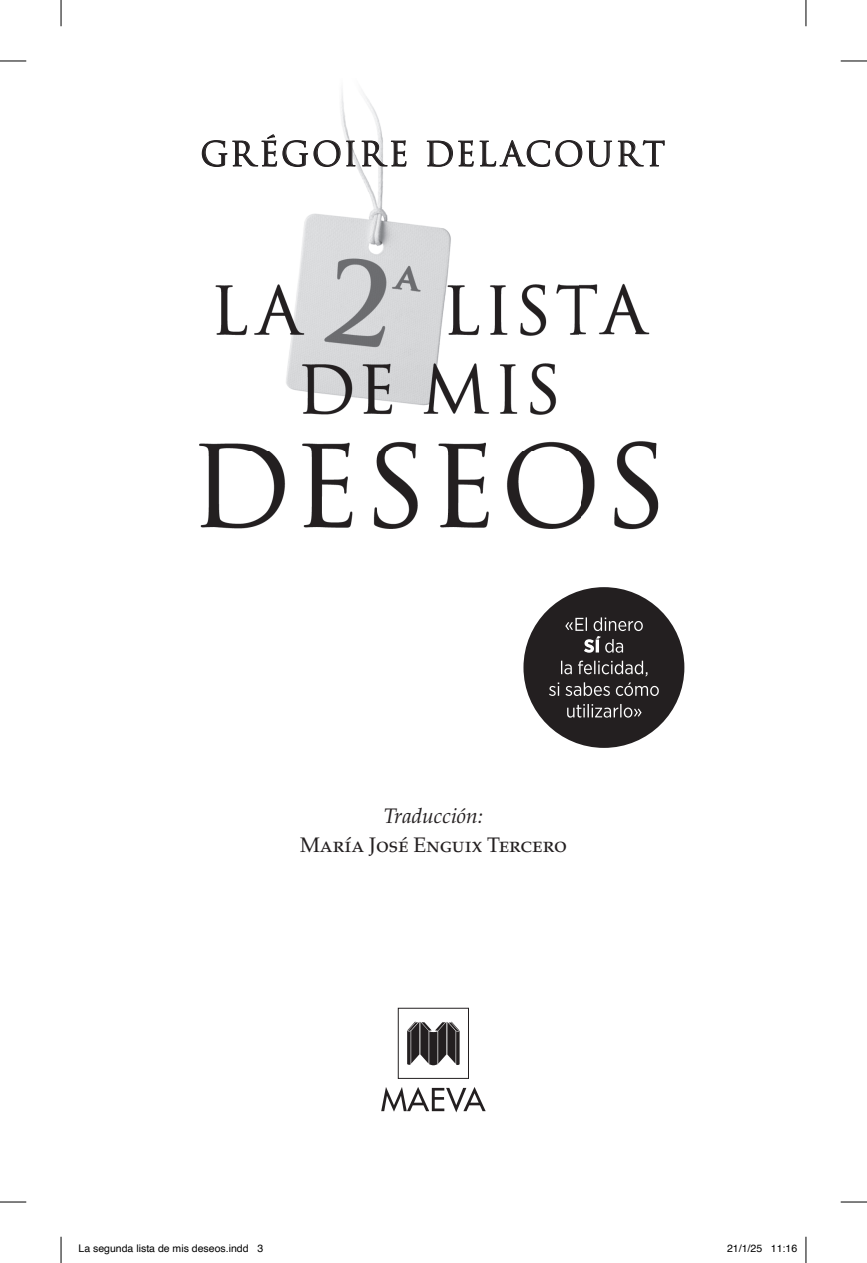
<style>
.page{position:relative;width:867px;height:1263px;background:#fff}
.page>*{position:absolute;margin:0;border:0;box-sizing:border-box;transform-origin:0 0}
.t1{font:33.07px "Trajan Pro";letter-spacing:.05em;color:#231f20}
.t2{font:21px "Palatino LT Std";color:#231f20}
.t3{font:italic 21px "Palatino LT Std";color:#231f20}
.t4{font:10.5px "Helvetica";color:#000}
</style>
<div class="page">
<svg style="left:381px;top:1087px;width:104px;height:25px"></svg>
<div style="left:398px;top:1008px;width:70px;height:71px;border:1px solid #231f20"></div>
<svg style="left:407px;top:1021px;width:52px;height:44px"></svg>
<div style="left:523px;top:587px;width:161px;height:161px;background:#231f20;border-radius:50%"></div>
<svg style="left:567px;top:704px;width:74px;height:14px"></svg>
<svg style="left:549px;top:682px;width:109px;height:14px"></svg>
<svg style="left:561px;top:661px;width:86px;height:15px"></svg>
<svg style="left:565px;top:617px;width:77px;height:36px"></svg>
<img style="left:199px;top:91px;width:466px;height:439px">
<svg style="left:458px;top:139px;width:15px;height:28px"></svg>
<svg style="left:479px;top:140px;width:132px;height:27px"></svg>
<svg style="left:617px;top:140px;width:47px;height:26px"></svg>
<svg style="left:0;top:61px;width:26px;height:1px"></svg>
<svg style="left:840px;top:61px;width:26px;height:1px"></svg>
<svg style="left:0;top:1202px;width:26px;height:1px"></svg>
<svg style="left:840px;top:1202px;width:26px;height:1px"></svg>
<svg style="left:61px;top:0;width:1px;height:26px"></svg>
<svg style="left:61px;top:1237px;width:1px;height:26px"></svg>
<svg style="left:805px;top:0;width:1px;height:26px"></svg>
<svg style="left:805px;top:1237px;width:1px;height:26px"></svg>
<svg style="left:202px;top:134px;width:250px;height:96px"></svg>
<h1 class="t1" style="left:200px;top:133px;width:466px">GRÉGOIRE DELACOURT</h1>
<h2 class="t3" style="left:383px;top:803px;width:101px">Traducción:</h2>
<h2 class="t2" style="left:300px;top:833px;width:268px">María José Enguix Tercero</h2>
<p class="t4" style="left:78px;top:1241px;width:186px">La segunda lista de mis deseos.indd 3</p>
<p class="t4" style="left:726px;top:1241px;width:72px">21/1/25 11:16</p>
</div>
